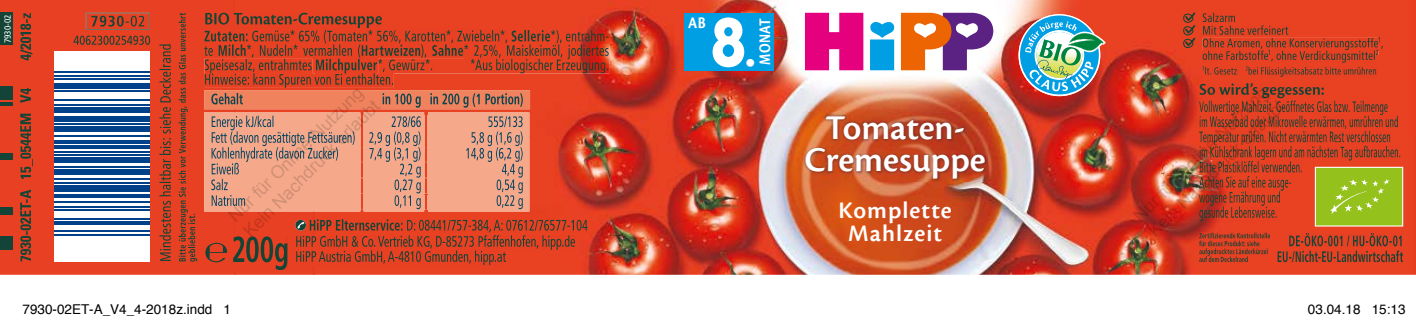
<style>
.page{position:relative;width:1416px;height:321px;background:#fff}
.page>*{position:absolute;margin:0;border:0;box-sizing:border-box;transform-origin:0 0}
.t1{font:900 66.83px "VAG Rounded";color:#fff;scale:.91 1}
.t2{font:36px/31.5px "Cronos MMSB";color:#fff;text-align:center}
.t3{font:24.75px/22.5px "Cronos MMSB";letter-spacing:.045em;color:#fff;text-align:center}
.t4{font:17.78px/21.2px "Arial";color:rgb(0 0 0/.15)}
.t5{font:700 16.88px "Cronos Pro";letter-spacing:.035em;color:#fff;scale:.8 1}
.t6{font:700 16.88px "Cronos Pro";letter-spacing:.035em;color:#fff;scale:.85 1}
.t7{font:13.5px "Helvetica";color:#000}
.t8{font:condensed 9px "Frutiger LT Pro";color:#fff}
.s1{font-size:45px}
</style>
<div class="page">
<div style="left:0;top:0;width:235px;height:274px;background:#e84022"></div>
<img style="left:235px;top:0;width:1181px;height:136px">
<img style="left:315px;top:136px;width:1101px;height:138px">
<div style="left:235px;top:211px;width:80px;height:63px;background:#e84022"></div>
<svg style="left:869px;top:13px;width:124px;height:57px"></svg>
<svg style="left:805px;top:13px;width:58px;height:57px;background:#e81f8c"></svg>
<img style="left:1203px;top:13px;width:33px;height:9px">
<img style="left:1203px;top:25px;width:85px;height:10px">
<svg style="left:1183px;top:12px;width:12px;height:36px"></svg>
<img style="left:1203px;top:38px;width:173px;height:12px">
<img style="left:1203px;top:50px;width:65px;height:10px">
<img style="left:1271px;top:51px;width:104px;height:12px">
<svg style="left:1376px;top:37px;width:7px;height:18px"></svg>
<img style="left:1183px;top:66px;width:21px;height:4px">
<img style="left:1205px;top:67px;width:38px;height:7px">
<img style="left:1248px;top:67px;width:128px;height:10px">
<img style="left:1289px;top:233px;width:112px;height:13px">
<img style="left:1278px;top:250px;width:125px;height:12px">
<svg style="left:1315px;top:166px;width:88px;height:60px;background:#9ec430"></svg>
<img style="left:1199px;top:232px;width:71px;height:6px">
<img style="left:1199px;top:240px;width:61px;height:6px">
<img style="left:1199px;top:248px;width:69px;height:7px">
<img style="left:1199px;top:256px;width:49px;height:6px">
<img style="left:1199px;top:83px;width:125px;height:15px">
<img style="left:1199px;top:100px;width:189px;height:15px">
<img style="left:1200px;top:116px;width:198px;height:13px">
<img style="left:1199px;top:130px;width:192px;height:15px">
<img style="left:1200px;top:145px;width:201px;height:15px">
<img style="left:1200px;top:161px;width:102px;height:11px">
<img style="left:1199px;top:176px;width:92px;height:14px">
<img style="left:1199px;top:191px;width:81px;height:15px">
<img style="left:1199px;top:206px;width:78px;height:15px">
<img style="left:179px;top:13px;width:9px;height:248px">
<img style="left:188px;top:213px;width:9px;height:48px">
<img style="left:1016px;top:10px;width:90px;height:89px">
<img style="left:804px;top:113px;width:183px;height:68px">
<div style="left:684px;top:13px;width:90px;height:57px;background:#009ee3"></div>
<div style="left:204px;top:112px;width:156px;height:99px;background:#f5a98a"></div>
<img style="left:204px;top:90px;width:326px;height:19px">
<img style="left:428px;top:112px;width:101px;height:99px">
<img style="left:364px;top:112px;width:60px;height:99px">
<img style="left:211px;top:93px;width:312px;height:14px">
<img style="left:424px;top:115px;width:4px;height:31px">
<img style="left:428px;top:115px;width:95px;height:32px">
<img style="left:360px;top:115px;width:64px;height:31px">
<img style="left:211px;top:115px;width:149px;height:32px">
<img style="left:211px;top:147px;width:312px;height:46px">
<img style="left:364px;top:147px;width:60px;height:16px">
<img style="left:364px;top:163px;width:60px;height:30px">
<img style="left:360px;top:195px;width:68px;height:14px">
<img style="left:212px;top:195px;width:148px;height:14px">
<img style="left:428px;top:195px;width:95px;height:14px">
<img style="left:364px;top:195px;width:60px;height:14px">
<img style="left:205px;top:242px;width:22px;height:20px">
<img style="left:233px;top:236px;width:54px;height:33px">
<img style="left:205px;top:31px;width:43px;height:10px">
<img style="left:252px;top:30px;width:256px;height:13px">
<img style="left:512px;top:30px;width:38px;height:11px">
<img style="left:551px;top:30px;width:58px;height:13px">
<svg style="left:204px;top:46px;width:9px;height:10px"></svg>
<img style="left:219px;top:44px;width:27px;height:12px">
<img style="left:247px;top:44px;width:113px;height:14px">
<img style="left:362px;top:45px;width:58px;height:11px">
<img style="left:421px;top:44px;width:6px;height:14px">
<img style="left:432px;top:44px;width:31px;height:12px">
<img style="left:464px;top:44px;width:145px;height:15px">
<img style="left:205px;top:59px;width:107px;height:14px">
<img style="left:316px;top:59px;width:62px;height:14px">
<img style="left:378px;top:59px;width:231px;height:14px">
<img style="left:205px;top:73px;width:188px;height:15px">
<img style="left:316px;top:73px;width:61px;height:1px">
<svg style="left:378px;top:73px;width:15px;height:1px"></svg>
<img style="left:205px;top:13px;width:177px;height:15px">
<img style="left:296px;top:235px;width:279px;height:14px">
<img style="left:296px;top:250px;width:210px;height:15px">
<svg style="left:295px;top:219px;width:11px;height:11px"></svg>
<img style="left:310px;top:219px;width:93px;height:11px">
<img style="left:403px;top:219px;width:184px;height:13px">
<img style="left:0;top:13px;width:13px;height:32px">
<svg style="left:0;top:86px;width:13px;height:19px"></svg>
<svg style="left:0;top:153px;width:13px;height:6px"></svg>
<svg style="left:0;top:207px;width:13px;height:7px"></svg>
<svg style="left:0;top:236px;width:13px;height:13px"></svg>
<img style="left:20px;top:13px;width:13px;height:248px">
<img style="left:74px;top:36px;width:76px;height:9px">
<div style="left:54px;top:51px;width:96px;height:210px;background:#fff"></div>
<hr style="left:54px;top:233px;width:96px;height:2px;background:#004189">
<hr style="left:54px;top:230px;width:96px;height:2px;background:#004189">
<hr style="left:54px;top:221px;width:96px;height:4px;background:#004189">
<hr style="left:54px;top:218px;width:96px;height:2px;background:#004189">
<hr style="left:54px;top:209px;width:96px;height:2px;background:#004189">
<hr style="left:54px;top:206px;width:96px;height:1px;background:#004189">
<hr style="left:54px;top:201px;width:96px;height:1px;background:#004189">
<hr style="left:54px;top:194px;width:96px;height:3px;background:#004189">
<div style="left:54px;top:185px;width:96px;height:7px;background:#004189"></div>
<hr style="left:54px;top:182px;width:96px;height:1px;background:#004189">
<hr style="left:54px;top:178px;width:96px;height:2px;background:#004189">
<div style="left:54px;top:169px;width:96px;height:6px;background:#004189"></div>
<hr style="left:54px;top:166px;width:96px;height:2px;background:#004189">
<div style="left:54px;top:157px;width:96px;height:6px;background:#004189"></div>
<hr style="left:54px;top:154px;width:96px;height:2px;background:#004189">
<hr style="left:54px;top:150px;width:96px;height:2px;background:#004189">
<hr style="left:54px;top:145px;width:96px;height:4px;background:#004189">
<hr style="left:54px;top:140px;width:96px;height:4px;background:#004189">
<hr style="left:54px;top:135px;width:96px;height:2px;background:#004189">
<div style="left:54px;top:126px;width:96px;height:5px;background:#004189"></div>
<hr style="left:54px;top:123px;width:96px;height:2px;background:#004189">
<div style="left:54px;top:116px;width:96px;height:5px;background:#004189"></div>
<div style="left:54px;top:107px;width:96px;height:5px;background:#004189"></div>
<hr style="left:54px;top:104px;width:96px;height:2px;background:#004189">
<hr style="left:54px;top:99px;width:96px;height:1px;background:#004189">
<hr style="left:54px;top:90px;width:96px;height:2px;background:#004189">
<div style="left:54px;top:83px;width:96px;height:5px;background:#004189"></div>
<hr style="left:54px;top:78px;width:96px;height:2px;background:#004189">
<hr style="left:54px;top:75px;width:96px;height:1px;background:#004189">
<hr style="left:54px;top:71px;width:96px;height:2px;background:#004189">
<img style="left:86px;top:13px;width:64px;height:17px">
<img style="left:91px;top:16px;width:33px;height:11px">
<img style="left:126px;top:16px;width:18px;height:10px">
<img style="left:159px;top:44px;width:12px;height:216px">
<p class="t8" style="left:2px;top:43px;width:30px;rotate:-90deg">7930-02</p>
<p class="t6" style="left:688px;top:13px;width:22px">AB</p>
<h1 class="t1" style="left:711px;top:2px;width:51px">8<span class="s1">.</span></h1>
<p class="t5" style="left:755px;top:65px;width:61px;rotate:-90deg">MONAT</p>
<p class="t4" style="left:224px;top:211px;width:185px;rotate:-45deg">Nur für Online-Nutzung<br>Kein Nachdruck erlaubt</p>
<p class="t4" style="left:1129px;top:211px;width:185px;rotate:-45deg">Nur für Online-Nutzung<br>Kein Nachdruck erlaubt</p>
<h2 class="t2" style="left:805px;top:112px;width:183px">Tomaten-<br>Cremesuppe</h2>
<h3 class="t3" style="left:838px;top:199px;width:115px">Komplette<br>Mahlzeit</h3>
<p class="t7" style="left:22px;top:298px;width:210px">7930-02ET-A_V4_4-2018z.indd 1</p>
<p class="t7" style="left:1308px;top:298px;width:99px">03.04.18 15:13</p>
</div>
